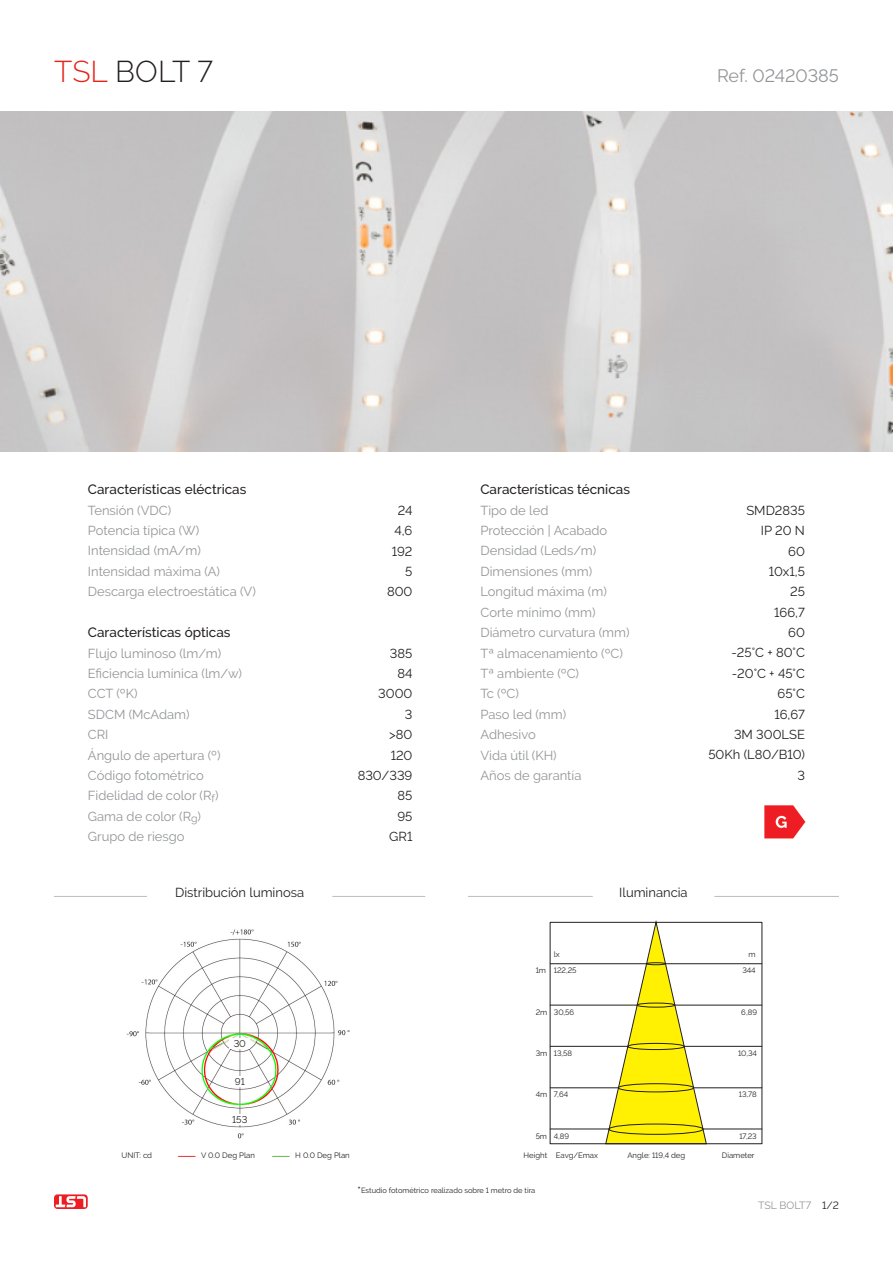
<style>
.page{position:relative;width:893px;height:1263px;background:#fff}
.page>*{position:absolute;margin:0;border:0;box-sizing:border-box;transform-origin:0 0}
.t1{font:300 30px "Raleway";letter-spacing:.005em;color:#231f20}
.t2{font:18px "Raleway";color:#939598}
.t3{font:500 13.5px "Raleway";color:#231f20}
.t4{font:12.9px/20.4px "Raleway";color:#939598}
.t5{font:12.9px "Raleway";color:#231f20}
.t6{font:10.5px "Raleway";color:#939598}
.t7{font:10.5px "Raleway";color:#231f20}
.t8{font:9.75px "Raleway";color:#231f20}
.t9{font:7.8px "Raleway";color:#231f20}
.t10{font:7.5px "Raleway";color:#231f20}
.s1{color:#e72419}
.s2{font-weight:500;font-size:10.5px}
</style>
<div class="page">
<img style="left:126px;top:929px;width:224px;height:210px">
<svg style="left:54px;top:1194px;width:34px;height:15px"></svg>
<svg style="left:56px;top:1196px;width:30px;height:11px"></svg>
<hr style="left:54px;top:896px;width:93px;height:1px;background:#bcbdc0">
<hr style="left:332px;top:896px;width:93px;height:1px;background:#bcbdc0">
<hr style="left:468px;top:896px;width:125px;height:1px;background:#bcbdc0">
<hr style="left:714px;top:896px;width:125px;height:1px;background:#bcbdc0">
<svg style="left:178px;top:1156px;width:17px;height:1px"></svg>
<svg style="left:273px;top:1156px;width:16px;height:1px"></svg>
<div style="left:550px;top:922px;width:212px;height:222px;border:1px solid #231f20"></div>
<hr style="left:550px;top:963px;width:97px;height:1px;background:#231f20">
<hr style="left:665px;top:963px;width:97px;height:1px;background:#231f20">
<hr style="left:550px;top:1005px;width:87px;height:1px;background:#231f20">
<hr style="left:675px;top:1005px;width:87px;height:1px;background:#231f20">
<hr style="left:550px;top:1046px;width:78px;height:1px;background:#231f20">
<hr style="left:684px;top:1046px;width:78px;height:1px;background:#231f20">
<hr style="left:550px;top:1087px;width:68px;height:1px;background:#231f20">
<hr style="left:693px;top:1087px;width:69px;height:1px;background:#231f20">
<hr style="left:703px;top:1129px;width:59px;height:1px;background:#231f20">
<hr style="left:550px;top:1129px;width:59px;height:1px;background:#231f20">
<svg style="left:605px;top:922px;width:102px;height:222px"></svg>
<img style="left:0;top:112px;width:893px;height:340px">
<div style="left:230px;top:1038px;width:20px;height:10px;background:#fff"></div>
<div style="left:228px;top:1076px;width:24px;height:11px;background:#fff"></div>
<div style="left:228px;top:1114px;width:24px;height:11px;background:#fff"></div>
<img style="left:764px;top:805px;width:42px;height:34px">
<div style="left:86px;top:1117px;width:83px;height:33px;background:#fff"></div>
<p class="t1" style="left:54px;top:54px;width:160px"><span class="s1">TSL</span> BOLT 7</p>
<p class="t2" style="left:717px;top:65px;width:123px">Ref. 02420385</p>
<p class="t3" style="left:88px;top:482px;width:160px">Características eléctricas</p>
<p class="t4" style="left:88px;top:500px;width:169px">Tensión (VDC)<br>Potencia típica (W)<br>Intensidad (mA/m)<br>Intensidad máxima (A)<br>Descarga electroestática (V)</p>
<p class="t3" style="left:88px;top:624px;width:144px">Características ópticas</p>
<p class="t4" style="left:88px;top:643px;width:156px">Flujo luminoso (lm/m)<br>Eficiencia lumínica (lm/w)<br>CCT (ºK)<br>SDCM (McAdam)<br>CRI<br>Ángulo de apertura (º)<br>Código fotométrico<br>Fidelidad de color (R<sub>f</sub>)<br>Gama de color (R<sub>g</sub>)<br>Grupo de riesgo</p>
<p class="t3" style="left:480px;top:482px;width:151px">Características técnicas</p>
<p class="t4" style="left:480px;top:500px;width:151px">Tipo de led<br>Protección | Acabado<br>Densidad (Leds/m)<br>Dimensiones (mm)<br>Longitud máxima (m)<br>Corte mínimo (mm)<br>Diámetro curvatura (mm)<br>Tª almacenamiento (ºC)<br>Tª ambiente (ºC)<br>Tc (ºC)<br>Paso led (mm)<br>Adhesivo<br>Vida útil (KH)<br>Años de garantía</p>
<p class="t5" style="left:398px;top:503px;width:16px">24</p>
<p class="t5" style="left:746px;top:503px;width:60px">SMD2835</p>
<p class="t5" style="left:394px;top:523px;width:20px">4,6</p>
<p class="t5" style="left:761px;top:523px;width:45px">IP 20 N</p>
<p class="t5" style="left:392px;top:543px;width:22px">192</p>
<p class="t5" style="left:788px;top:543px;width:18px">60</p>
<p class="t5" style="left:405px;top:564px;width:9px">5</p>
<p class="t5" style="left:769px;top:564px;width:38px">10x1,5</p>
<p class="t5" style="left:387px;top:584px;width:27px">800</p>
<p class="t5" style="left:790px;top:584px;width:16px">25</p>
<p class="t5" style="left:774px;top:605px;width:32px">166,7</p>
<p class="t5" style="left:788px;top:625px;width:18px">60</p>
<p class="t5" style="left:731px;top:645px;width:75px">-25°C + 80°C</p>
<p class="t5" style="left:732px;top:666px;width:75px">-20°C + 45°C</p>
<p class="t5" style="left:778px;top:686px;width:29px">65°C</p>
<p class="t5" style="left:774px;top:707px;width:32px">16,67</p>
<p class="t5" style="left:734px;top:727px;width:72px">3M 300LSE</p>
<p class="t5" style="left:708px;top:747px;width:98px">50Kh (L80/B10)</p>
<p class="t5" style="left:797px;top:768px;width:9px">3</p>
<p class="t5" style="left:390px;top:645px;width:24px">385</p>
<p class="t5" style="left:397px;top:666px;width:17px">84</p>
<p class="t5" style="left:378px;top:686px;width:36px">3000</p>
<p class="t5" style="left:405px;top:707px;width:9px">3</p>
<p class="t5" style="left:389px;top:727px;width:25px">&gt;80</p>
<p class="t5" style="left:391px;top:747px;width:23px">120</p>
<p class="t5" style="left:358px;top:768px;width:56px">830/339</p>
<p class="t5" style="left:398px;top:788px;width:16px">85</p>
<p class="t5" style="left:397px;top:809px;width:17px">95</p>
<p class="t5" style="left:389px;top:829px;width:25px">GR1</p>
<p class="t5" style="left:175px;top:885px;width:131px">Distribución luminosa</p>
<p class="t5" style="left:619px;top:885px;width:70px">Iluminancia</p>
<p class="t8" style="left:234px;top:1038px;width:13px">30</p>
<p class="t8" style="left:235px;top:1076px;width:11px">91</p>
<p class="t8" style="left:232px;top:1114px;width:17px">153</p>
<p class="t9" style="left:121px;top:1151px;width:32px">UNIT: cd</p>
<p class="t9" style="left:201px;top:1151px;width:55px">V 0.0 Deg Plan</p>
<p class="t9" style="left:295px;top:1151px;width:56px">H 0.0 Deg Plan</p>
<p class="t9" style="left:554px;top:949px;width:8px">lx</p>
<p class="t9" style="left:749px;top:949px;width:9px">m</p>
<p class="t9" style="left:536px;top:965px;width:12px">1m</p>
<p class="t9" style="left:536px;top:1007px;width:13px">2m</p>
<p class="t9" style="left:536px;top:1049px;width:13px">3m</p>
<p class="t9" style="left:536px;top:1090px;width:13px">4m</p>
<p class="t9" style="left:536px;top:1132px;width:13px">5m</p>
<p class="t9" style="left:524px;top:1151px;width:76px">Height Eavg/Emax</p>
<p class="t9" style="left:722px;top:1151px;width:34px">Diameter</p>
<p class="t9" style="left:554px;top:965px;width:24px">122,25</p>
<p class="t9" style="left:554px;top:1007px;width:22px">30,56</p>
<p class="t9" style="left:554px;top:1049px;width:20px">13,58</p>
<p class="t9" style="left:554px;top:1090px;width:16px">7,64</p>
<p class="t9" style="left:554px;top:1132px;width:17px">4,89</p>
<p class="t9" style="left:742px;top:965px;width:15px">344</p>
<p class="t9" style="left:741px;top:1007px;width:17px">6,89</p>
<p class="t9" style="left:738px;top:1049px;width:21px">10,34</p>
<p class="t9" style="left:739px;top:1090px;width:20px">13,78</p>
<p class="t9" style="left:739px;top:1132px;width:19px">17,23</p>
<p class="t9" style="left:627px;top:1151px;width:59px">Angle: 119,4 deg</p>
<p class="t10" style="left:358px;top:1186px;width:179px"><span class="s2">*</span>Estudio fotométrico realizado sobre 1 metro de tira</p>
<p class="t6" style="left:758px;top:1199px;width:54px">TSL BOLT7</p>
<p class="t7" style="left:822px;top:1199px;width:18px">1/2</p>
</div>
